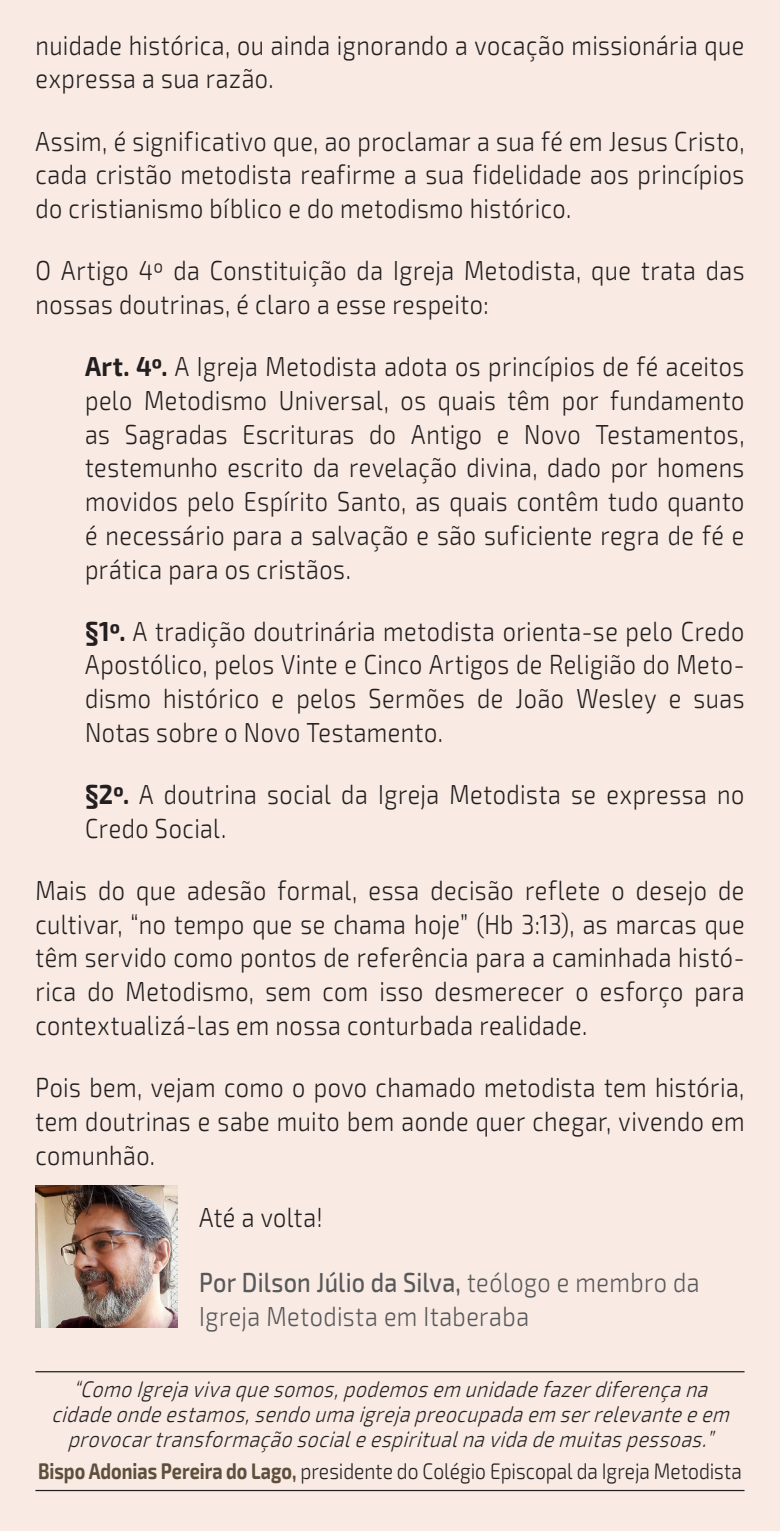
<style>
.page{position:relative;width:780px;height:1531px;background:#f9ebe4}
.page>*{position:absolute;margin:0;border:0;box-sizing:border-box;transform-origin:0 0}
.Texto_12{font:300 27.5px/33.8px "Exo 2";letter-spacing:.02em;color:#231f20;text-align:justify;scale:.85 1}
.Texto_12_-_Aninhado{font:300 27.5px/33.8px "Exo 2";letter-spacing:.02em;color:#231f20;text-align:justify;scale:.85 1}
.Assinatura{font:300 27.5px/33.8px "Exo 2";letter-spacing:.02em;color:#57585a;scale:.85 1}
.Frase_Caixa{font:italic 300 22.5px/25px "Exo 2";color:#231f20;text-align:center;scale:.85 1}
.Frase_-_Assinatura{font:300 22.5px "Exo 2";color:#231f20;scale:.85 1}
.s1{font-weight:700}
.s2{font-weight:500}
.s3{font-weight:700;color:#5f4e3b}
</style>
<div class="page">
<hr style="left:35px;top:1371px;width:709px;height:1px;background:#231f20">
<hr style="left:35px;top:1490px;width:709px;height:1px;background:#231f20">
<img style="left:35px;top:1185px;width:142px;height:142px">
<p class="Texto_12" style="left:35px;top:29px;width:835px">nuidade histórica, ou ainda ignorando a vocação missionária que expressa a sua razão.</p>
<p class="Texto_12" style="left:35px;top:125px;width:835px">Assim, é significativo que, ao proclamar a sua fé em Jesus Cristo, cada cristão metodista reafirme a sua fidelidade aos princípios do cristianismo bíblico e do metodismo histórico.</p>
<p class="Texto_12" style="left:35px;top:254px;width:835px">O Artigo 4º da Constituição da Igreja Metodista, que trata das nossas doutrinas, é claro a esse respeito:</p>
<p class="Texto_12_-_Aninhado" style="left:85px;top:350px;width:777px"><span class="s1">Art. 4º.</span> A Igreja Metodista adota os princípios de fé aceitos pelo Metodismo Universal, os quais têm por fundamento as Sagradas Escrituras do Antigo e Novo Testamentos, testemunho escrito da revelação divina, dado por homens movidos pelo Espírito Santo, as quais contêm tudo quanto é necessário para a salvação e são suficiente regra de fé e prática para os cristãos.</p>
<p class="Texto_12_-_Aninhado" style="left:85px;top:615px;width:777px"><span class="s1">§1º.</span> A tradição doutrinária metodista orienta-se pelo Credo Apostólico, pelos Vinte e Cinco Artigos de Religião do Meto&shy;dismo histórico e pelos Sermões de João Wesley e suas Notas sobre o Novo Testamento.</p>
<p class="Texto_12_-_Aninhado" style="left:85px;top:778px;width:777px"><span class="s1">§2º.</span> A doutrina social da Igreja Metodista se expressa no<br>Credo Social.</p>
<p class="Texto_12" style="left:35px;top:874px;width:835px">Mais do que adesão formal, essa decisão reflete o desejo de cultivar, “no tempo que se chama hoje” (Hb 3:13), as marcas que têm servido como pontos de referência para a caminhada histó&shy;rica do Metodismo, sem com isso desmerecer o esforço para contextualizá-las em nossa conturbada realidade.</p>
<p class="Texto_12" style="left:35px;top:1071px;width:835px">Pois bem, vejam como o povo chamado metodista tem história, tem doutrinas e sabe muito bem aonde quer chegar, vivendo em comunhão.</p>
<p class="Texto_12" style="left:199px;top:1201px;width:147px">Até a volta!</p>
<p class="Assinatura" style="left:199px;top:1266px;width:590px"><span class="s2">Por Dilson Júlio da Silva,</span> teólogo e membro da<br>Igreja Metodista em Itaberaba</p>
<p class="Frase_Caixa" style="left:51px;top:1377px;width:806px">“ComoIgrejavivaquesomos,podemosem unidadefazerdiferençana cidadeondeestamos,sendoumaigrejapreocupadaem serrelevanteeem provocartransformaçãosocialeespiritualnavidademuitaspessoas.”</p>
<p class="Frase_-_Assinatura" style="left:38px;top:1458px;width:829px"><span class="s3">Bispo Adonias Pereira do Lago,</span> presidente do Colégio Episcopal da Igreja Metodista</p>
</div>
